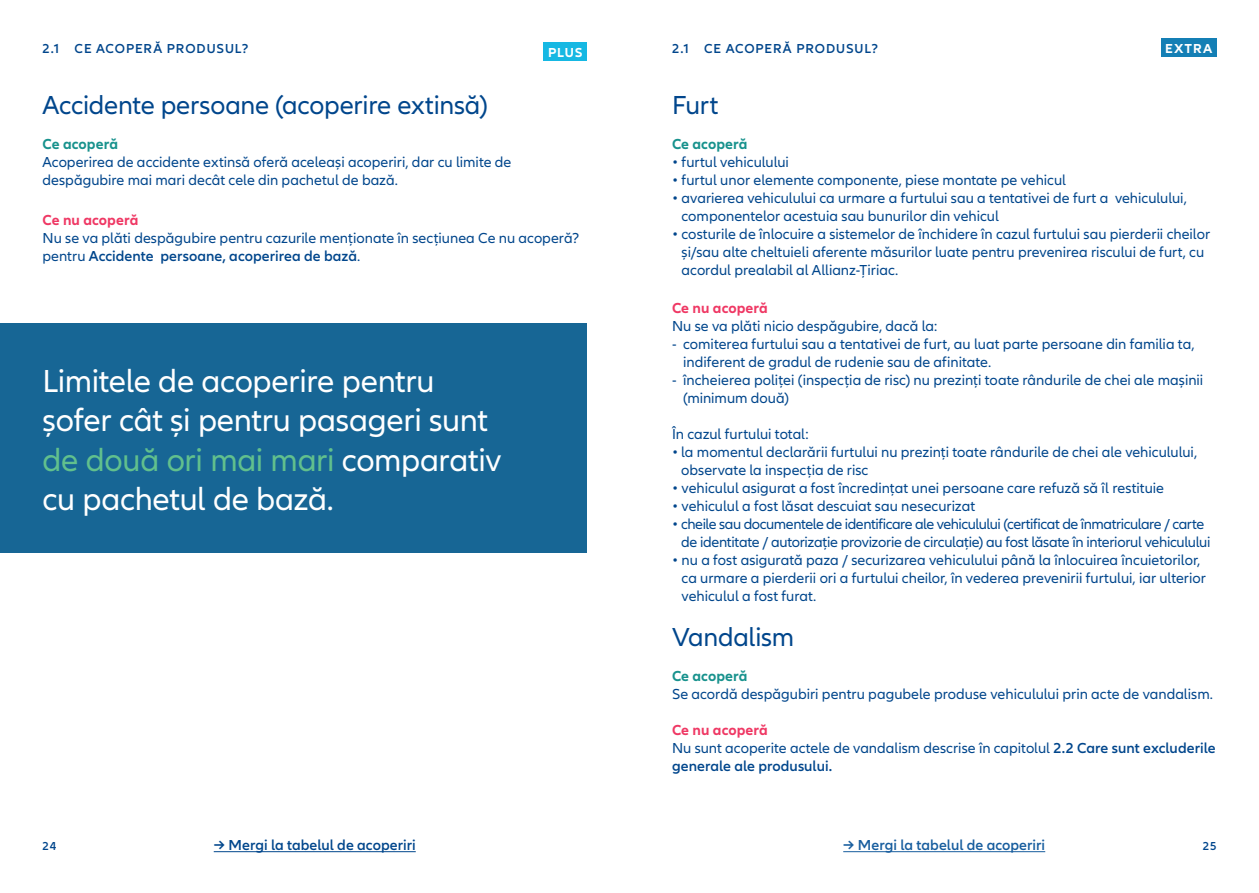
<style>
.page{position:relative;width:1259px;height:893px;background:#fff}
.page>*{position:absolute;margin:0;border:0;box-sizing:border-box;transform-origin:0 0}
._22_Head-White{font:33px/39.6px "Allianz Neo";letter-spacing:-.01em;color:#fff}
._18_Head{font:27px "Allianz Neo";letter-spacing:-.01em;color:#01468c}
.Copy10_12{font:15px/18px "Allianz Neo";color:#01468c}
.Copy10_12-2{font:15px/18px "Allianz Neo";letter-spacing:-.025em;color:#01468c}
.BulletsCopy10_12{font:15px/18px "Allianz Neo";color:#01468c}
.Subhead10__Red{font:700 15px "Allianz Neo";letter-spacing:.005em;color:#ef3864}
.Subhead10__Green{font:700 15px "Allianz Neo";letter-spacing:.005em;color:#18928d}
.t1{font:600 15px "Allianz Neo";letter-spacing:.005em;color:#01468c}
.t2{font:600 15px "Allianz Neo";letter-spacing:.005em;color:#175d9e}
._9__SEMIBOLD{font:600 13.5px "Allianz Neo";letter-spacing:.065em;color:#01468c}
.t3{font:700 13.5px "Allianz Neo";letter-spacing:.065em;color:#fff}
.t4{font:600 12px "Allianz Neo";color:#01468c}
.s1{font-weight:600}
.s2{color:#61c08d}
</style>
<div class="page">
<hr style="left:843px;top:851px;width:202px;height:1px;background:#175d9e">
<hr style="left:214px;top:851px;width:202px;height:1px;background:#01468c">
<div style="left:1161px;top:38px;width:55px;height:19px;background:#147fb5"></div>
<div style="left:0;top:324px;width:587px;height:229px;background:#176695"></div>
<div style="left:544px;top:43px;width:43px;height:18px;background:#16b8e3"></div>
<p class="_9__SEMIBOLD" style="left:43px;top:41px;width:207px">2.1 CE ACOPERĂ PRODUSUL?</p>
<p class="_9__SEMIBOLD" style="left:672px;top:41px;width:207px">2.1 CE ACOPERĂ PRODUSUL?</p>
<p class="t3" style="left:1165px;top:40px;width:48px">EXTRA</p>
<p class="t3" style="left:548px;top:45px;width:36px">PLUS</p>
<p class="_18_Head" style="left:43px;top:90px;width:447px">Accidente persoane (acoperire extinsă)</p>
<p class="Subhead10__Green" style="left:43px;top:135px;width:77px">Ce acoperă</p>
<p class="BulletsCopy10_12" style="left:43px;top:154px;width:470px">Acoperirea de accidente extinsă oferă aceleași acoperiri, dar cu limite de despăgubire mai mari decât cele din pachetul de bază.</p>
<p class="Subhead10__Red" style="left:43px;top:212px;width:97px">Ce nu acoperă</p>
<p class="Copy10_12" style="left:43px;top:230px;width:538px">Nu se va plăti despăgubire pentru cazurile menționate în secțiunea Ce nu acoperă? pentru <span class="s1">Accidente persoane, acoperirea de bază</span>.</p>
<p class="_22_Head-White" style="left:43px;top:362px;width:460px">Limitele de acoperire pentru șofer cât și pentru pasageri sunt <span class="s2">de două ori mai mari</span> comparativ cu pachetul de bază.</p>
<p class="_18_Head" style="left:672px;top:89px;width:48px">Furt</p>
<p class="Subhead10__Green" style="left:672px;top:135px;width:77px">Ce acoperă</p>
<p class="Copy10_12" style="left:672px;top:153px;width:118px">• furtul vehiculului</p>
<p class="Copy10_12" style="left:672px;top:171px;width:395px">• furtul unor elemente componente, piese montate pe vehicul</p>
<p class="Copy10_12" style="left:681px;top:189px;width:507px;text-indent:-10px">• avarierea vehiculului ca urmare a furtului sau a tentativei de furt a vehiculului, componentelor acestuia sau bunurilor din vehicul</p>
<p class="Copy10_12" style="left:681px;top:225px;width:530px;text-indent:-10px">• costurile de înlocuire a sistemelor de închidere în cazul furtului sau pierderii cheilor și/sau alte cheltuieli aferente măsurilor luate pentru prevenirea riscului de furt, cu acordul prealabil al Allianz-Țiriac.</p>
<p class="Subhead10__Red" style="left:672px;top:299px;width:97px">Ce nu acoperă</p>
<p class="Copy10_12" style="left:672px;top:317px;width:267px">Nu se va plăti nicio despăgubire, dacă la:</p>
<p class="Copy10_12" style="left:683px;top:335px;width:513px;text-indent:-11px">- comiterea furtului sau a tentativei de furt, au luat parte persoane din familia ta, indiferent de gradul de rudenie sau de afinitate.</p>
<p class="Copy10_12" style="left:683px;top:371px;width:521px;text-indent:-11px">- încheierea poliței (inspecția de risc) nu prezinți toate rândurile de chei ale mașinii (minimum două)</p>
<p class="Copy10_12" style="left:672px;top:425px;width:138px">În cazul furtului total:</p>
<p class="Copy10_12" style="left:681px;top:443px;width:517px;text-indent:-9px">• la momentul declarării furtului nu prezinți toate rândurile de chei ale vehiculului, observate la inspecția de risc</p>
<p class="Copy10_12" style="left:672px;top:479px;width:493px">• vehiculul asigurat a fost încredințat unei persoane care refuză să îl restituie</p>
<p class="Copy10_12" style="left:672px;top:497px;width:305px">• vehiculul a fost lăsat descuiat sau nesecurizat</p>
<p class="Copy10_12-2" style="left:681px;top:515px;width:531px;text-indent:-9px">• cheile sau documentele de identificare ale vehiculului (certificat de înmatriculare / carte de identitate / autorizaţie provizorie de circulaţie) au fost lăsate în interiorul vehiculului</p>
<p class="Copy10_12" style="left:681px;top:551px;width:526px;text-indent:-10px">• nu a fost asigurată paza / securizarea vehiculului până la înlocuirea încuietorilor, ca urmare a pierderii ori a furtului cheilor, în vederea prevenirii furtului, iar ulterior vehiculul a fost furat.</p>
<p class="_18_Head" style="left:672px;top:621px;width:124px">Vandalism</p>
<p class="Subhead10__Green" style="left:672px;top:667px;width:77px">Ce acoperă</p>
<p class="Copy10_12" style="left:672px;top:685px;width:542px">Se acordă despăgubiri pentru pagubele produse vehiculului prin acte de vandalism.</p>
<p class="Subhead10__Red" style="left:672px;top:721px;width:97px">Ce nu acoperă</p>
<p class="Copy10_12" style="left:672px;top:739px;width:545px">Nu sunt acoperite actele de vandalism descrise în capitolul <span class="s1">2.2 Care sunt excluderile generale ale produsului.</span></p>
<p class="t1" style="left:214px;top:836px;width:203px">→ Mergi la tabelul de acoperiri</p>
<p class="t2" style="left:843px;top:836px;width:203px">→ Mergi la tabelul de acoperiri</p>
<p class="t4" style="left:43px;top:839px;width:15px">24</p>
<p class="t4" style="left:1202px;top:839px;width:15px">25</p>
</div>
